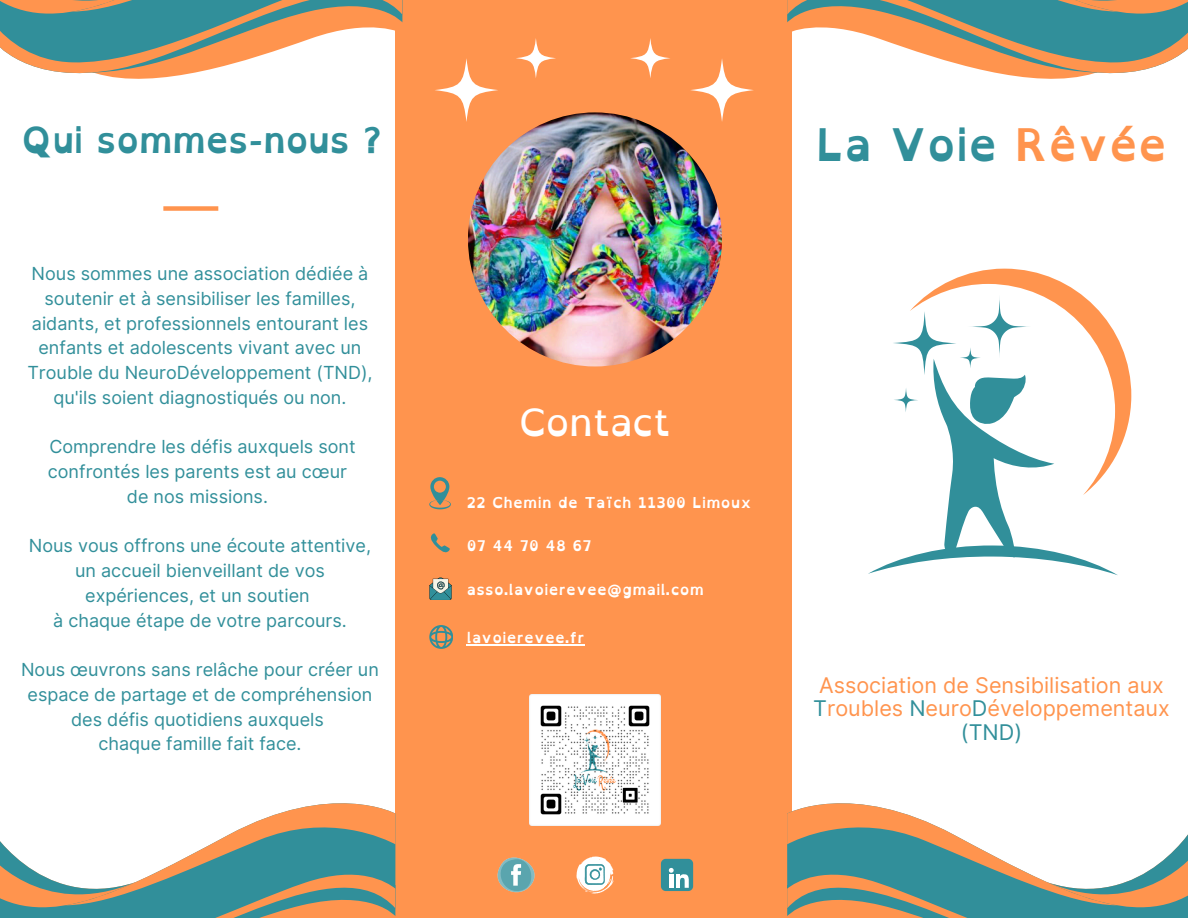
<style>
.page{position:relative;width:1188px;height:918px;background:#fff}
.page>*{position:absolute;margin:0;border:0;box-sizing:border-box;transform-origin:0 0}
.t1{font:700 45px "Open Dyslexic";color:#318f9a}
.t2{font:37.5px "Open Dyslexic";letter-spacing:-.02em;color:#fff}
.t3{font:700 36px "Open Dyslexic";letter-spacing:-.02em;color:#318f9a}
.t4{font:21.6px/23.7px "Inter";color:#ff944e;text-align:center}
.t5{font:18px/24.8px "Inter";color:#318f9a;text-align:center}
.t6{font:700 15px "Open Dyslexic";letter-spacing:.02em;color:#fff}
.s1{color:#ff944e}
.s2{color:#318f9a}
</style>
<div class="page">
<div style="left:396px;top:0;width:396px;height:918px;background:#ff944e"></div>
<img style="left:529px;top:694px;width:132px;height:132px">
<svg style="left:497px;top:857px;width:38px;height:36px"></svg>
<svg style="left:576px;top:856px;width:38px;height:37px"></svg>
<div style="left:661px;top:859px;width:32px;height:32px;background:#318f9a;border-radius:5px"></div>
<svg style="left:669px;top:868px;width:20px;height:20px"></svg>
<svg style="left:435px;top:58px;width:63px;height:64px"></svg>
<svg style="left:690px;top:59px;width:64px;height:63px"></svg>
<svg style="left:630px;top:38px;width:40px;height:40px"></svg>
<svg style="left:516px;top:38px;width:40px;height:40px"></svg>
<svg style="left:0;top:803px;width:395px;height:115px"></svg>
<div style="left:163px;top:206px;width:55px;height:5px;background:#ff944e"></div>
<svg style="left:430px;top:533px;width:20px;height:20px"></svg>
<svg style="left:429px;top:625px;width:24px;height:24px"></svg>
<svg style="left:429px;top:577px;width:23px;height:23px"></svg>
<svg style="left:429px;top:477px;width:22px;height:32px"></svg>
<svg style="left:787px;top:0;width:401px;height:79px"></svg>
<svg style="left:0;top:0;width:402px;height:92px"></svg>
<svg style="left:787px;top:803px;width:401px;height:115px"></svg>
<img style="left:468px;top:112px;width:254px;height:254px;border-radius:50%">
<hr style="left:467px;top:644px;width:118px;height:2px;background:#fff">
<svg style="left:928px;top:269px;width:204px;height:183px"></svg>
<svg style="left:868px;top:294px;width:250px;height:281px"></svg>
<p class="t3" style="left:21px;top:108px;width:362px">Qui sommes-nous ?</p>
<p class="t1" style="left:816px;top:105px;width:353px">La Voie <span class="s1">Rêvée</span></p>
<p class="t5" style="left:27px;top:261px;width:347px">Nous sommes une association dédiée à soutenir et à sensibiliser les familles, aidants, et professionnels entourant les enfants et adolescents vivant avec un Trouble du NeuroDéveloppement (TND), qu'ils soient diagnostiqués ou non.</p>
<p class="t5" style="left:48px;top:434px;width:309px">Comprendre les défis auxquels sont confrontés les parents est au cœur de nos missions.</p>
<h3 class="t5" style="left:29px;top:533px;width:344px">Nous vous offrons une écoute attentive, un accueil bienveillant de vos expériences, et un soutien<br>à chaque étape de votre parcours.</h3>
<p class="t5" style="left:21px;top:657px;width:359px">Nous œuvrons sans relâche pour créer un espace de partage et de compréhension des défis quotidiens auxquels<br>chaque famille fait face.</p>
<p class="t2" style="left:519px;top:389px;width:154px">Contact</p>
<p class="t6" style="left:467px;top:489px;width:286px">22 Chemin de Taïch 11300 Limoux</p>
<p class="t6" style="left:467px;top:532px;width:126px">07 44 70 48 67</p>
<p class="t6" style="left:467px;top:576px;width:239px">asso.lavoierevee@gmail.com</p>
<p class="t6" style="left:467px;top:625px;width:119px">lavoierevee.fr</p>
<p class="t4" style="left:813px;top:673px;width:358px">Association de Sensibilisation aux<br><span class="s2">T</span>roubles <span class="s2">N</span>euro<span class="s2">D</span>éveloppementaux <span class="s2">(TND)</span></p>
</div>
